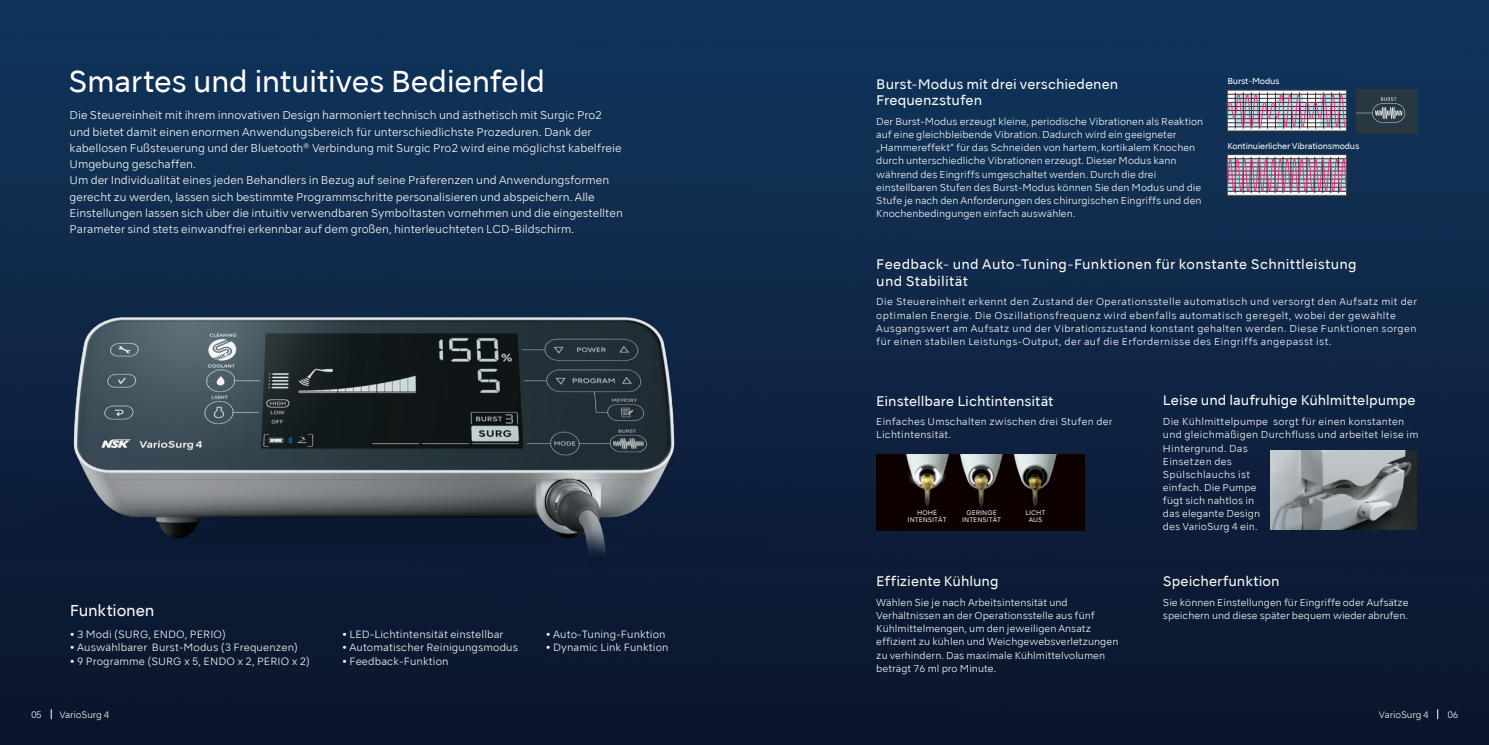
<style>
.page{position:relative;width:1489px;height:745px;background:#fff}
.page>*{position:absolute;margin:0;border:0;box-sizing:border-box;transform-origin:0 0}
.t1{font:28.75px "NSKTSRE";letter-spacing:-.015em;color:#fff}
.t2{font:15px "NSKTSRE";letter-spacing:-.01em;color:#fff}
.t3{font:13.12px/16.2px "NSKTSRE";letter-spacing:.005em;color:#fff}
.t4{font:300 10.75px/16.2px "NSKTSRE";color:#fff}
.t5{font:300 10px "NSKTSRE";letter-spacing:.01em;color:#fff}
.t6{font:300 9.5px/13.1px "NSKTSRE";letter-spacing:.005em;color:#fff}
.t7{font:300 9.5px/13.1px "NSKTSRE";letter-spacing:.045em;color:#fff}
.t8{font:300 9.5px/13.1px "NSKTSRE";letter-spacing:.03em;color:#fff}
.t9{font:300 9.5px/13.1px "NSKTSRE";letter-spacing:.025em;color:#fff}
.t10{font:300 8.88px "NSKTSRE";letter-spacing:-.01em;color:#fff}
.t11{font:8.12px "NSKTSRE";letter-spacing:-.02em;color:#fff}
.t12{font:6.25px/7.5px "NSKTSRE";color:#eaeef1;text-align:center}
</style>
<div class="page">
<img style="left:0;top:0;width:1488px;height:744px">
<img style="left:0;top:163px;width:765px;height:467px">
<svg style="left:1356px;top:89px;width:60px;height:44px;background:#35454e"></svg>
<svg style="left:1228px;top:92px;width:116px;height:37px"></svg>
<div style="left:1226px;top:90px;width:120px;height:41px;border:1px solid #4b4a4a"></div>
<hr style="left:1339px;top:92px;width:1px;height:37px;background:#2f2f2f">
<hr style="left:1331px;top:92px;width:1px;height:37px;background:#2f2f2f">
<hr style="left:1323px;top:92px;width:1px;height:37px;background:#2f2f2f">
<hr style="left:1315px;top:92px;width:1px;height:37px;background:#2f2f2f">
<hr style="left:1307px;top:92px;width:1px;height:37px;background:#2f2f2f">
<hr style="left:1299px;top:92px;width:1px;height:37px;background:#2f2f2f">
<hr style="left:1291px;top:92px;width:1px;height:37px;background:#2f2f2f">
<hr style="left:1283px;top:92px;width:1px;height:37px;background:#2f2f2f">
<hr style="left:1275px;top:92px;width:1px;height:37px;background:#2f2f2f">
<hr style="left:1267px;top:92px;width:1px;height:37px;background:#2f2f2f">
<hr style="left:1258px;top:92px;width:1px;height:37px;background:#2f2f2f">
<hr style="left:1250px;top:92px;width:1px;height:37px;background:#2f2f2f">
<hr style="left:1242px;top:92px;width:1px;height:37px;background:#2f2f2f">
<hr style="left:1234px;top:92px;width:1px;height:37px;background:#2f2f2f">
<svg style="left:1227px;top:94px;width:119px;height:33px;background:#a490a2"></svg>
<div style="left:1227px;top:154px;width:119px;height:41px;background:#fff"></div>
<hr style="left:1338px;top:157px;width:1px;height:36px;background:#2f2f2f">
<hr style="left:1330px;top:157px;width:1px;height:36px;background:#2f2f2f">
<hr style="left:1322px;top:157px;width:1px;height:36px;background:#2f2f2f">
<hr style="left:1314px;top:157px;width:1px;height:36px;background:#2f2f2f">
<hr style="left:1306px;top:157px;width:1px;height:36px;background:#2f2f2f">
<hr style="left:1298px;top:157px;width:1px;height:36px;background:#2f2f2f">
<hr style="left:1290px;top:157px;width:1px;height:36px;background:#2f2f2f">
<hr style="left:1282px;top:157px;width:1px;height:36px;background:#2f2f2f">
<hr style="left:1274px;top:157px;width:1px;height:36px;background:#2f2f2f">
<hr style="left:1266px;top:157px;width:1px;height:36px;background:#2f2f2f">
<hr style="left:1258px;top:157px;width:1px;height:36px;background:#2f2f2f">
<hr style="left:1250px;top:157px;width:1px;height:36px;background:#2f2f2f">
<hr style="left:1242px;top:157px;width:1px;height:36px;background:#2f2f2f">
<hr style="left:1234px;top:157px;width:1px;height:36px;background:#2f2f2f">
<svg style="left:1228px;top:158px;width:116px;height:34px;background:#a2829b"></svg>
<div style="left:1226px;top:154px;width:120px;height:42px;border:1px solid #4b4a4a"></div>
<img style="left:1270px;top:450px;width:145px;height:79px">
<img style="left:876px;top:454px;width:208px;height:76px">
<h1 class="t1" style="left:68px;top:62px;width:478px">Smartes und intuitives Bedienfeld</h1>
<p class="t11" style="left:1227px;top:76px;width:54px">Burst-Modus</p>
<p class="t4" style="left:70px;top:107px;width:554px">Die Steuereinheit mit ihrem innovativen Design harmoniert technisch und ästhetisch mit Surgic Pro2 und bietet damit einen enormen Anwendungsbereich für unterschiedlichste Prozeduren. Dank der kabellosen Fußsteuerung und der Bluetooth® Verbindung mit Surgic Pro2 wird eine möglichst kabelfreie Umgebung geschaffen.<br>Um der Individualität eines jeden Behandlers in Bezug auf seine Präferenzen und Anwendungsformen gerecht zu werden, lassen sich bestimmte Programmschritte personalisieren und abspeichern. Alle Einstellungen lassen sich über die intuitiv verwendbaren Symboltasten vornehmen und die eingestellten Parameter sind stets einwandfrei erkennbar auf dem großen, hinterleuchteten LCD-Bildschirm.</p>
<h3 class="t3" style="left:876px;top:75px;width:243px">Burst-Modus mit drei verschiedenen<br>Frequenzstufen</h3>
<p class="t6" style="left:876px;top:115px;width:328px">Der Burst-Modus erzeugt kleine, periodische Vibrationen als Reaktion auf eine gleichbleibende Vibration. Dadurch wird ein geeigneter „Hammereffekt“ für das Schneiden von hartem, kortikalem Knochen durch unterschiedliche Vibrationen erzeugt. Dieser Modus kann während des Eingriffs umgeschaltet werden. Durch die drei einstellbaren Stufen des Burst-Modus können Sie den Modus und die Stufe je nach den Anforderungen des chirurgischen Eingriffs und den Knochenbedingungen einfach auswählen.</p>
<p class="t11" style="left:1227px;top:140px;width:133px">Kontinuierlicher Vibrationsmodus</p>
<h3 class="t3" style="left:876px;top:256px;width:482px">Feedback- und Auto-Tuning-Funktionen für konstante Schnittleistung und Stabilität</h3>
<p class="t7" style="left:876px;top:295px;width:542px">Die Steuereinheit erkennt den Zustand der Operationsstelle automatisch und versorgt den Aufsatz mit der optimalen Energie. Die Oszillationsfrequenz wird ebenfalls automatisch geregelt, wobei der gewählte Ausgangswert am Aufsatz und der Vibrationszustand konstant gehalten werden. Diese Funktionen sorgen für einen stabilen Leistungs-Output, der auf die Erfordernisse des Eingriffs angepasst ist.</p>
<h2 class="t2" style="left:70px;top:599px;width:86px">Funktionen</h2>
<p class="t5" style="left:70px;top:627px;width:158px">• 3 Modi (SURG, ENDO, PERIO)</p>
<p class="t5" style="left:70px;top:640px;width:230px">• Auswählbarer Burst-Modus (3 Frequenzen)</p>
<p class="t5" style="left:70px;top:654px;width:242px">• 9 Programme (SURG x 5, ENDO x 2, PERIO x 2)</p>
<p class="t5" style="left:342px;top:627px;width:163px">• LED-Lichtintensität einstellbar</p>
<p class="t5" style="left:342px;top:640px;width:177px">• Automatischer Reinigungsmodus</p>
<p class="t5" style="left:342px;top:654px;width:108px">• Feedback-Funktion</p>
<p class="t5" style="left:545px;top:627px;width:121px">• Auto-Tuning-Funktion</p>
<p class="t5" style="left:545px;top:640px;width:124px">• Dynamic Link Funktion</p>
<h3 class="t3" style="left:876px;top:392px;width:179px">Einstellbare Lichtintensität</h3>
<p class="t9" style="left:876px;top:415px;width:238px">Einfaches Umschalten zwischen drei Stufen der<br>Lichtintensität.</p>
<p class="t12" style="left:907px;top:508px;width:40px">HOHE<br>INTENSITÄT</p>
<p class="t12" style="left:962px;top:508px;width:40px">GERINGE<br>INTENSITÄT</p>
<p class="t12" style="left:1025px;top:508px;width:21px">LICHT<br>AUS</p>
<h3 class="t3" style="left:876px;top:572px;width:124px">Effiziente Kühlung</h3>
<p class="t6" style="left:876px;top:595px;width:243px">Wählen Sie je nach Arbeitsintensität und Verhältnissen an der Operationsstelle aus fünf Kühlmittelmengen, um den jeweiligen Ansatz effizient zu kühlen und Weichgewebsverletzungen zu verhindern. Das maximale Kühlmittelvolumen beträgt 76 ml pro Minute.</p>
<h3 class="t3" style="left:1162px;top:392px;width:254px">Leise und laufruhige Kühlmittelpumpe</h3>
<p class="t8" style="left:1162px;top:415px;width:257px">Die Kühlmittelpumpe sorgt für einen konstanten und gleichmäßigen Durchfluss und arbeitet leise im<br>Hintergrund. Das<br>Einsetzen des<br>Spülschlauchs ist<br>einfach. Die Pumpe<br>fügt sich nahtlos in<br>das elegante Design<br>des VarioSurg 4 ein.</p>
<h3 class="t3" style="left:1162px;top:572px;width:118px">Speicherfunktion</h3>
<p class="t6" style="left:1162px;top:595px;width:247px">Sie können Einstellungen für Eingriffe oder Aufsätze speichern und diese später bequem wieder abrufen.</p>
<p class="t10" style="left:31px;top:707px;width:12px">05</p>
<p class="t10" style="left:59px;top:707px;width:51px">VarioSurg 4</p>
<p class="t10" style="left:1378px;top:707px;width:51px">VarioSurg 4</p>
<p class="t10" style="left:1447px;top:707px;width:12px">06</p>
</div>
